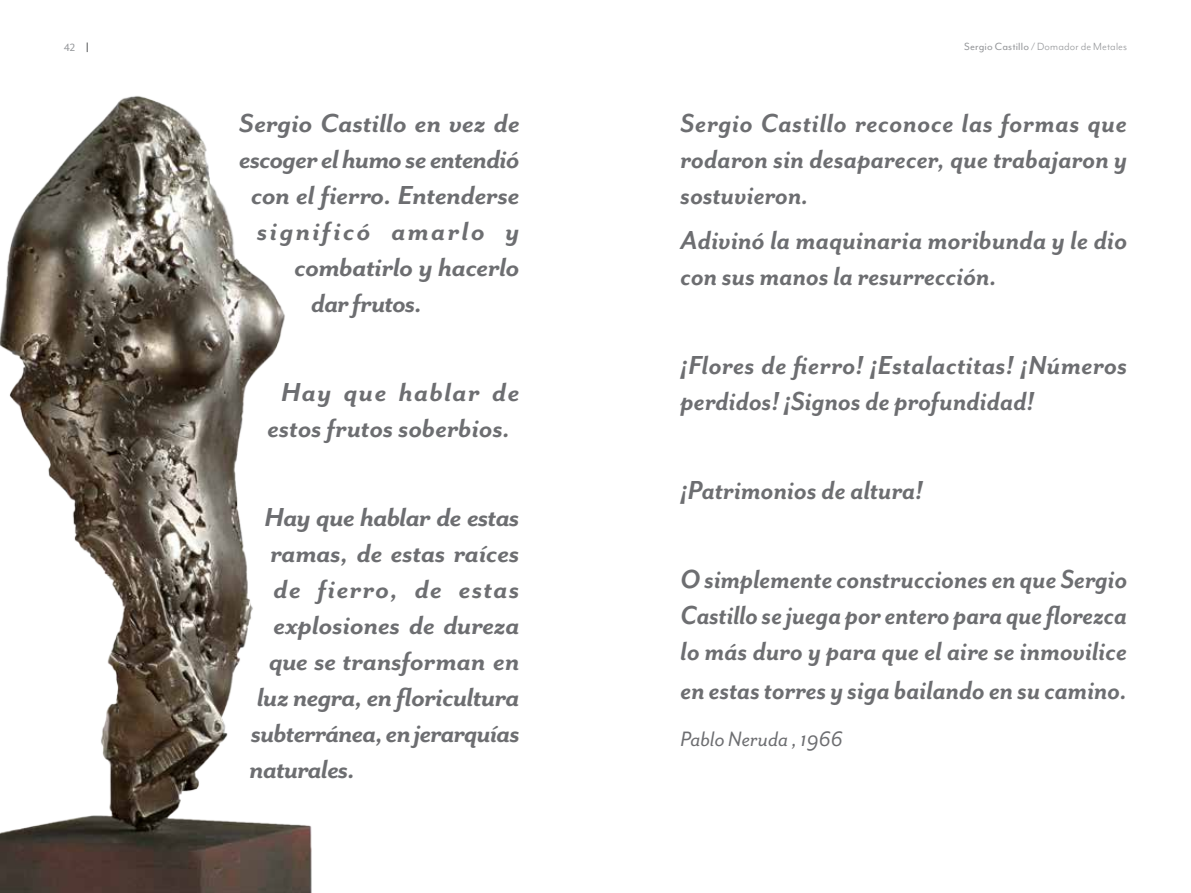
<style>
.page{position:relative;width:1191px;height:893px;background:#fff}
.page>*{position:absolute;margin:0;border:0;box-sizing:border-box;transform-origin:0 0}
.t1{font:italic 700 30px/36px "Mr Eaves San OT";color:#6d6e71}
.t2{font:italic 700 30px/36px "Mr Eaves San OT";color:#6d6e71;text-align:center;scale:1.04 1}
.t3{font:italic 700 30px/36px "Mr Eaves San OT";color:#6d6e71;text-align:justify;scale:.96 1}
.t4{font:italic 700 30px "Mr Eaves San OT";letter-spacing:-.025em;color:#6d6e71}
.t5{font:italic 700 30px "Mr Eaves San OT";letter-spacing:-.02em;color:#6d6e71;scale:1.04 1}
.t6{font:italic 700 30px "Mr Eaves San OT";letter-spacing:-.025em;color:#6d6e71;scale:1.04 1}
.t7{font:italic 700 30px "Mr Eaves San OT";letter-spacing:.07em;color:#6d6e71;scale:1.04 1}
.t8{font:italic 700 30px "Mr Eaves San OT";letter-spacing:.04em;color:#6d6e71;scale:1.04 1}
.t9{font:italic 24px "Mr Eaves San OT";color:#6d6e71}
.t10{font:12px "Mr Eaves Mod OT";letter-spacing:.015em;color:#939598}
.t11{font:12px "Mr Eaves Mod OT";color:#939598}
.s1{font-style:inherit}
</style>
<div class="page">
<img style="left:0;top:96px;width:312px;height:797px">
<p class="t11" style="left:64px;top:41px;width:13px">42</p>
<p class="t10" style="left:964px;top:40px;width:165px"><span class="s1">Sergio Castillo /</span> Domador de Metales</p>
<p class="t2" style="left:239px;top:105px;width:271px">Sergio Castillo en vez de</p>
<p class="t4" style="left:239px;top:142px;width:282px">escoger el humo se entendió</p>
<p class="t2" style="left:251px;top:177px;width:260px">con el fierro. Entenderse</p>
<p class="t7" style="left:257px;top:214px;width:254px">significó amarlo y</p>
<p class="t2" style="left:295px;top:249px;width:218px">combatirlo y hacerlo</p>
<p class="t4" style="left:311px;top:286px;width:113px">dar frutos.</p>
<p class="t2" style="left:268px;top:374px;width:244px">Hay que hablar de estos frutos soberbios.</p>
<p class="t6" style="left:265px;top:500px;width:247px">Hay que hablar de estas</p>
<p class="t2" style="left:271px;top:535px;width:241px">ramas, de estas raíces</p>
<p class="t8" style="left:274px;top:572px;width:238px">de fierro, de estas</p>
<p class="t2" style="left:274px;top:607px;width:238px">explosiones de dureza</p>
<p class="t2" style="left:269px;top:643px;width:242px">que se transforman en</p>
<p class="t5" style="left:257px;top:680px;width:254px">luz negra, en floricultura</p>
<p class="t4" style="left:251px;top:716px;width:270px">subterránea, en jerarquías</p>
<p class="t4" style="left:250px;top:752px;width:107px">naturales.</p>
<p class="t1" style="left:680px;top:105px;width:448px;text-align:justify">Sergio Castillo reconoce las formas que rodaron sin desaparecer, que trabajaron y sostuvieron.</p>
<p class="t1" style="left:680px;top:222px;width:448px">Adivinó la maquinaria moribunda y le dio con sus manos la resurrección.</p>
<p class="t1" style="left:680px;top:347px;width:448px">¡Flores de fierro! ¡Estalactitas! ¡Números perdidos! ¡Signos de profundidad!</p>
<p class="t1" style="left:680px;top:472px;width:244px">¡Patrimonios de altura!</p>
<p class="t3" style="left:680px;top:561px;width:467px">O simplemente construcciones en que Sergio Castillo se juega por entero para que florezca lo más duro y para que el aire se inmovilice</p>
<p class="t3" style="left:680px;top:672px;width:467px">en estas torres y siga bailando en su camino.</p>
<p class="t9" style="left:680px;top:726px;width:164px">Pablo Neruda , 1966</p>
</div>
